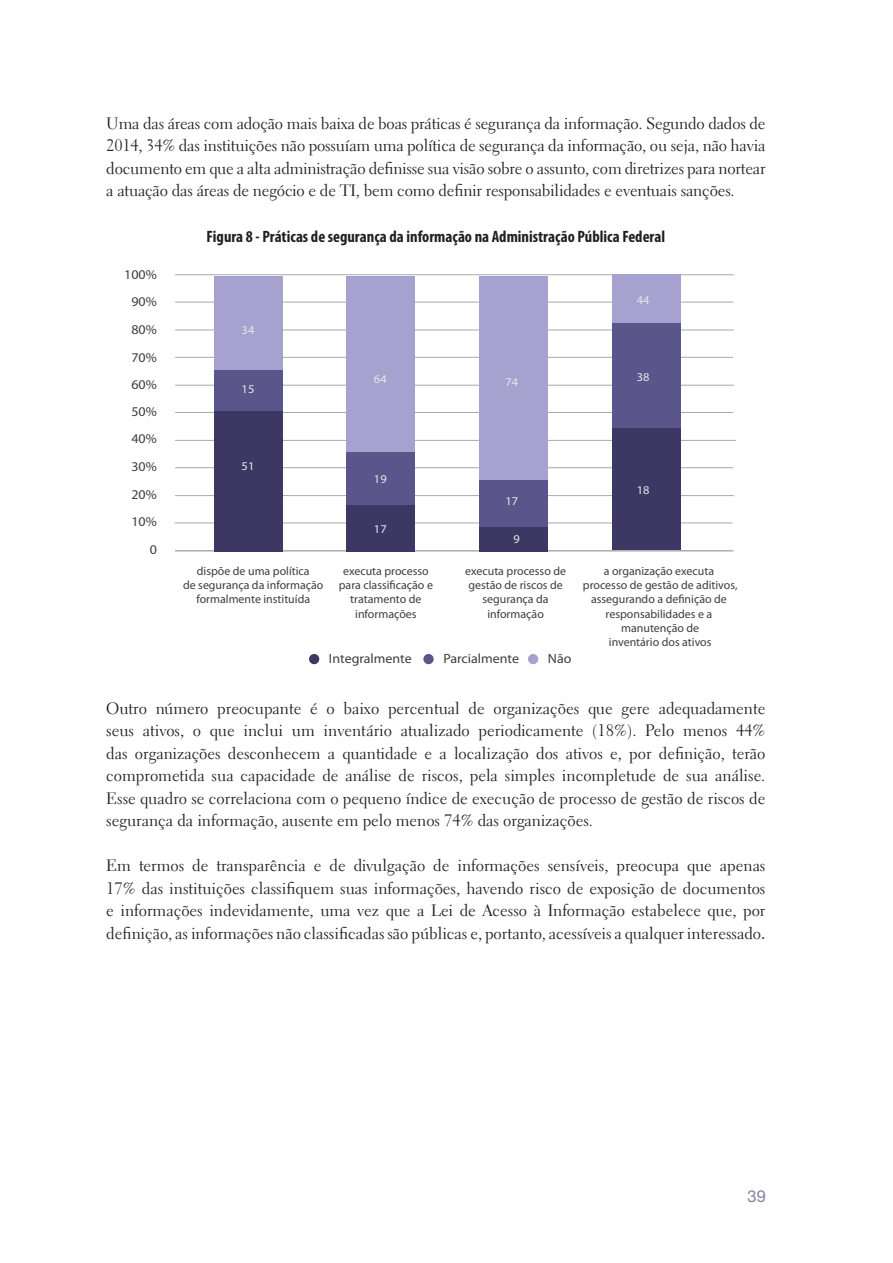
<style>
.page{position:relative;width:893px;height:1263px;background:#fff}
.page>*{position:absolute;margin:0;border:0;box-sizing:border-box;transform-origin:0 0}
.T_Texto{font:16.5px/22.5px "Electra LT Std";color:#231f20;text-align:justify}
.Tab_Titulo_Tabelas{font:700 condensed 16.5px "Myriad Pro";color:#231f20}
.t1{font:16.5px "Helvetica Neue LT Std";color:#8483a3}
.t2{font:13.35px/26.8px "Myriad Pro";letter-spacing:-.005em;color:#3e3e3f;scale:1.04 1}
.t3{font:11.85px/14.2px "Myriad Pro";color:#3e3e3f;text-align:center}
.t4{font:11.85px "Myriad Pro";color:#e6e7e9;scale:1.04 1}
.s1{font-family:"Calibri"}
</style>
<div class="page">
<hr style="left:175px;top:274px;width:559px;height:1px;background:#a8a9ad">
<hr style="left:175px;top:302px;width:558px;height:1px;background:#a8a9ad">
<hr style="left:175px;top:550px;width:559px;height:1px;background:#a8a9ad">
<hr style="left:175px;top:330px;width:559px;height:1px;background:#a8a9ad">
<hr style="left:175px;top:357px;width:558px;height:1px;background:#a8a9ad">
<hr style="left:175px;top:385px;width:559px;height:1px;background:#a8a9ad">
<hr style="left:175px;top:412px;width:558px;height:1px;background:#a8a9ad">
<hr style="left:175px;top:440px;width:561px;height:1px;background:#a8a9ad">
<hr style="left:175px;top:467px;width:558px;height:1px;background:#a8a9ad">
<hr style="left:175px;top:495px;width:559px;height:1px;background:#a8a9ad">
<hr style="left:174px;top:522px;width:558px;height:1px;background:#a8a9ad">
<div style="left:612px;top:274px;width:68px;height:49px;background:#a6a1ce"></div>
<div style="left:612px;top:323px;width:68px;height:105px;background:#5a568b"></div>
<div style="left:612px;top:428px;width:68px;height:121px;background:#3c3863"></div>
<div style="left:479px;top:480px;width:69px;height:47px;background:#5a568b"></div>
<div style="left:479px;top:277px;width:69px;height:203px;background:#a6a1ce"></div>
<div style="left:479px;top:527px;width:69px;height:25px;background:#3c3863"></div>
<div style="left:346px;top:277px;width:69px;height:176px;background:#a6a1ce"></div>
<div style="left:346px;top:453px;width:69px;height:52px;background:#5a568b"></div>
<div style="left:346px;top:505px;width:69px;height:47px;background:#3c3863"></div>
<div style="left:214px;top:277px;width:68px;height:93px;background:#a6a1ce"></div>
<div style="left:214px;top:370px;width:68px;height:41px;background:#5a568b"></div>
<div style="left:214px;top:411px;width:68px;height:141px;background:#3c3863"></div>
<div style="left:309px;top:654px;width:10px;height:10px;background:#3c3863;border-radius:50%"></div>
<div style="left:423px;top:654px;width:11px;height:10px;background:#5a568b;border-radius:50%"></div>
<div style="left:528px;top:654px;width:10px;height:10px;background:#a6a1ce;border-radius:50%"></div>
<p class="T_Texto" style="left:106px;top:112px;width:661px">Uma das áreas com adoção mais baixa de boas práticas é segurança da informação. Segundo dados de 2014, 34% das instituições não possuíam uma política de segurança da informação, ou seja, não havia documento em que a alta administração definisse sua visão sobre o assunto, com diretrizes para nortear a atuação das áreas de negócio e de TI, bem como definir responsabilidades e eventuais sanções.</p>
<p class="Tab_Titulo_Tabelas" style="left:207px;top:227px;width:460px">Figura 8 - Práticas de segurança da informação na Administração Pública Federal</p>
<p class="t2" style="left:124px;top:261px;width:33px;text-align:center">100%<br>90%</p>
<p class="t2" style="left:131px;top:316px;width:26px;line-height:28.3px">80%<br>70%</p>
<p class="t2" style="left:131px;top:371px;width:26px;text-align:justify">60% 50% 40%</p>
<p class="t2" style="left:131px;top:453px;width:26px;line-height:28.3px">30%<br>20%</p>
<p class="t2" style="left:131px;top:508px;width:26px;line-height:28.3px;text-align:right">10%<br>0</p>
<p class="t4" style="left:242px;top:324px;width:14px">34</p>
<p class="t4" style="left:242px;top:383px;width:14px">15</p>
<p class="t4" style="left:242px;top:460px;width:14px">51</p>
<p class="t4" style="left:374px;top:372px;width:14px">64</p>
<p class="t4" style="left:374px;top:472px;width:14px">19</p>
<p class="t4" style="left:374px;top:522px;width:14px">17</p>
<p class="t4" style="left:505px;top:376px;width:14px">74</p>
<p class="t4" style="left:505px;top:494px;width:14px">17</p>
<p class="t4" style="left:513px;top:533px;width:8px">9</p>
<p class="t4" style="left:637px;top:293px;width:14px">44</p>
<p class="t4" style="left:637px;top:371px;width:14px">38</p>
<p class="t4" style="left:637px;top:483px;width:14px">18</p>
<p class="t3" style="left:183px;top:564px;width:142px">dispõe de uma política<br>de segurança da informação formalmente instituída</p>
<p class="t3" style="left:339px;top:564px;width:96px">executa processo para classificação e tratamento de informações</p>
<p class="t3" style="left:465px;top:564px;width:102px">executa processo de gestão de riscos de segurança da informação</p>
<p class="t3" style="left:583px;top:564px;width:156px">a organização executa processo de gestão de aditivos, assegurando a definição de responsabilidades e a manutenção de<br>inventário dos ativos</p>
<p class="t2" style="left:329px;top:645px;width:81px">Integralmente</p>
<p class="t2" style="left:443px;top:645px;width:74px">Parcialmente</p>
<p class="t2" style="left:548px;top:645px;width:24px">Não</p>
<p class="T_Texto" style="left:106px;top:697px;width:661px">Outro número preocupante é o baixo percentual de organizações que gere adequadamente seus ativos, o que inclui um inventário atualizado periodicamente (18%). Pelo menos 44% das organizações desconhecem a quantidade e a localização dos ativos e, por definição, terão comprometida sua capacidade de análise de riscos, pela simples incompletude de sua análise.<br>Esse quadro se correlaciona com o pequeno índice de execução de processo de gestão de riscos de segurança da informação, ausente em pelo menos 74% das organizações.</p>
<p class="T_Texto" style="left:106px;top:854px;width:661px">Em termos de transparência e de divulgação de informações sensíveis, preocupa que apenas 17% das instituições classifiquem suas informações, havendo risco de exposição de documentos e informações indevidamente, uma vez que a Lei de Acesso à Informação estabelece que, por definição, as informações não classificadas são públicas e, portanto, acessíveis a qualquer interessado<span class="s1">.</span></p>
<p class="t1" style="left:748px;top:1187px;width:20px">39</p>
</div>
